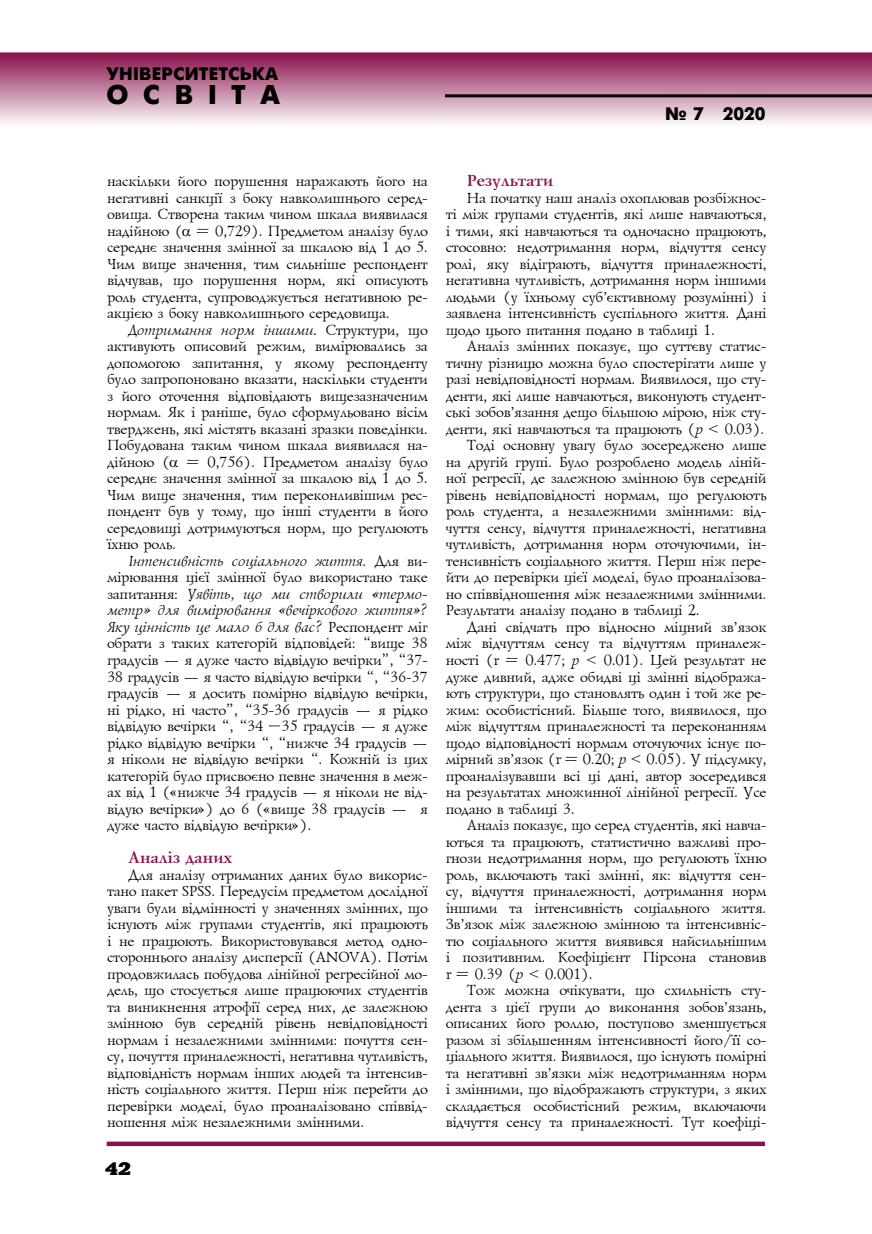
<style>
.page{position:relative;width:872px;height:1234px;background:#fff}
.page>*{position:absolute;margin:0;border:0;box-sizing:border-box;transform-origin:0 0}
.t1{font:27px "Ukrainian Futuris Extra";letter-spacing:.55em;color:#000}
.t2{font:18px "Ukrainian Futuris Extra";letter-spacing:.02em;color:#000}
.t3{font:18px "Ukrainian Xenia Extended";color:#000}
.t4{font:700 16.5px "Ukrainian Lazurski";color:#89114c}
.t5{font:15px/16.5px "Ukrainian Lazurski";color:#000;text-align:justify}
.s1{font-style:italic}
</style>
<div class="page">
<svg style="left:0;top:52px;width:872px;height:71px;background:#bf7f9e"></svg>
<hr style="left:445px;top:94px;width:427px;height:3px;background:#000">
<svg style="left:107px;top:1141px;width:658px;height:4px;background:#9a3567"></svg>
<p class="t2" style="left:106px;top:64px;width:173px">УНІВЕРСИТЕТСЬКА</p>
<h1 class="t1" style="left:106px;top:79px;width:175px">ОСВІТА</h1>
<p class="t2" style="left:665px;top:104px;width:102px">№ 7 2020</p>
<p class="t5" style="left:106px;top:173px;width:322px">наскільки його порушення наражають його на негативні санкції з боку навколишнього серед&shy;овища. Створена таким чином шкала виявилася надійною ( = 0,729). Предметом аналізу було середнє значення змінної за шкалою від 1 до 5.<br>Чим вище значення, тим сильніше респондент відчував, що порушення норм, які описують роль студента, супроводжується негативною ре&shy;акцією з боку навколишнього середовища.</p>
<p class="t5" style="left:106px;top:322px;width:322px;text-indent:21px"><span class="s1">Дотримання норм іншими</span>. Структури, що активують описовий режим, вимірювались за допомогою запитання, у якому респонденту було запропоновано вказати, наскільки студенти з його оточення відповідають вищезазначеним нормам. Як і раніше, було сформульовано вісім тверджень, які містять вказані зразки поведінки.<br>Побудована таким чином шкала виявилася на&shy;дійною ( = 0,756). Предметом аналізу було середнє значення змінної за шкалою від 1 до 5.<br>Чим вище значення, тим переконливішим рес&shy;пондент був у тому, що інші студенти в його середовищі дотримуються норм, що регулюють їхню роль.</p>
<p class="t5" style="left:106px;top:553px;width:322px;text-indent:21px"><span class="s1">Інтенсивність соціального життя</span>. Для ви&shy;мірювання цієї змінної було використано таке запитання: <span class="s1">Уявіть, що ми створили «термо&shy;метр» для вимірювання «вечіркового життя»?<br>Яку цінність це мало б для вас?</span> Респондент міг обрати з таких категорій відповідей: “вище 38 градусів — я дуже часто відвідую вечірки”, “37- 38 градусів — я часто відвідую вечірки “, “36-37 градусів — я досить помірно відвідую вечірки, ні рідко, ні часто”, “35-36 градусів — я рідко відвідую вечірки “, “34 –35 градусів — я дуже рідко відвідую вечірки “, “нижче 34 градусів — я ніколи не відвідую вечірки “. Кожній із цих категорій було присвоєно певне значення в меж&shy;ах від 1 («нижче 34 градусів — я ніколи не від&shy;відую вечірки») до 6 («вище 38 градусів — я дуже часто відвідую вечірки»).</p>
<p class="t4" style="left:128px;top:848px;width:105px">Аналіз даних</p>
<p class="t5" style="left:106px;top:866px;width:322px;text-indent:21px">Для аналізу отриманих даних було викорис&shy;тано пакет SPSS. Передусім предметом дослідної уваги були відмінності у значеннях змінних, що існують між групами студентів, які працюють і не працюють. Використовувався метод одно&shy;стороннього аналізу дисперсії (ANOVA). Потім продовжилась побудова лінійної регресійної мо&shy;дель, що стосується лише працюючих студентів та виникнення атрофії серед них, де залежною змінною був середній рівень невідповідності нормам і незалежними змінними: почуття сен&shy;су, почуття приналежності, негативна чутливість, відповідність нормам інших людей та інтенсив&shy;ність соціального життя. Перш ніж перейти до перевірки моделі, було проаналізовано співвід&shy;ношення між незалежними змінними.</p>
<p class="t3" style="left:105px;top:1157px;width:27px">42</p>
<p class="t4" style="left:466px;top:172px;width:87px">Результати</p>
<p class="t5" style="left:445px;top:190px;width:322px;text-indent:21px">На початку наш аналіз охоплював розбіжнос&shy;ті між групами студентів, які лише навчаються, і тими, які навчаються та одночасно працюють, стосовно: недотримання норм, відчуття сенсу ролі, яку відіграють, відчуття приналежності, негативна чутливість, дотримання норм іншими людьми (у їхньому суб’єктивному розумінні) і заявлена інтенсивність суспільного життя. Дані щодо цього питання подано в таблиці 1.</p>
<p class="t5" style="left:466px;top:338px;width:301px">Аналіз змінних показує, що суттєву статис-</p>
<p class="t5" style="left:445px;top:355px;width:322px">тичну різницю можна було спостерігати лише у</p>
<p class="t5" style="left:445px;top:371px;width:322px">разі невідповідності нормам. Виявилося, що сту-</p>
<p class="t5" style="left:445px;top:388px;width:322px">денти, які лише навчаються, виконують студент-</p>
<p class="t5" style="left:445px;top:404px;width:322px">ські зобов’язання дещо більшою мірою, ніж сту-</p>
<p class="t5" style="left:445px;top:421px;width:320px">денти, які навчаються та працюють (<span class="s1">p</span> &lt; 0.03).</p>
<p class="t5" style="left:466px;top:437px;width:301px">Тоді основну увагу було зосереджено лише</p>
<p class="t5" style="left:445px;top:454px;width:322px">на другій групі. Було розроблено модель ліній-</p>
<p class="t5" style="left:445px;top:470px;width:322px">ної регресії, де залежною змінною був середній</p>
<p class="t5" style="left:445px;top:487px;width:322px">рівень невідповідності нормам, що регулюють</p>
<p class="t5" style="left:445px;top:503px;width:322px">роль студента, а незалежними змінними: від-</p>
<p class="t5" style="left:445px;top:520px;width:322px">чуття сенсу, відчуття приналежності, негативна</p>
<p class="t5" style="left:445px;top:536px;width:322px">чутливість, дотримання норм оточуючими, ін-</p>
<p class="t5" style="left:445px;top:553px;width:322px">тенсивність соціального життя. Перш ніж пере-</p>
<p class="t5" style="left:445px;top:569px;width:322px">йти до перевірки цієї моделі, було проаналізова-</p>
<p class="t5" style="left:445px;top:586px;width:322px">но співвідношення між незалежними змінними.</p>
<p class="t5" style="left:445px;top:602px;width:255px">Результати аналізу подано в таблиці 2.</p>
<p class="t5" style="left:466px;top:619px;width:301px">Дані свідчать про відносно міцний зв’язок</p>
<p class="t5" style="left:445px;top:635px;width:322px">між відчуттям сенсу та відчуттям приналеж-</p>
<p class="t5" style="left:445px;top:652px;width:322px">ності (r = 0.477; <span class="s1">p</span> &lt; 0.01). Цей результат не</p>
<p class="t5" style="left:445px;top:668px;width:322px">дуже дивний, адже обидві ці змінні відобража-</p>
<p class="t5" style="left:445px;top:685px;width:322px">ють структури, що становлять один і той же ре-</p>
<p class="t5" style="left:445px;top:701px;width:322px">жим: особистісний. Більше того, виявилося, що</p>
<p class="t5" style="left:445px;top:718px;width:322px">між відчуттям приналежності та переконанням</p>
<p class="t5" style="left:445px;top:734px;width:322px">щодо відповідності нормам оточуючих існує по-</p>
<p class="t5" style="left:445px;top:751px;width:322px">мірний зв’язок (r = 0.20; <span class="s1">p</span> &lt; 0.05). У підсумку,</p>
<p class="t5" style="left:445px;top:767px;width:322px">проаналізувавши всі ці дані, автор зосередився</p>
<p class="t5" style="left:445px;top:784px;width:322px">на результатах множинної лінійної регресії. Усе</p>
<p class="t5" style="left:445px;top:800px;width:130px">подано в таблиці 3.</p>
<p class="t5" style="left:466px;top:817px;width:301px">Аналіз показує, що серед студентів, які навча-</p>
<p class="t5" style="left:445px;top:833px;width:322px">ються та працюють, статистично важливі про-</p>
<p class="t5" style="left:445px;top:850px;width:322px">гнози недотримання норм, що регулюють їхню</p>
<p class="t5" style="left:445px;top:866px;width:322px">роль, включають такі змінні, як: відчуття сен-</p>
<p class="t5" style="left:445px;top:883px;width:322px">су, відчуття приналежності, дотримання норм</p>
<p class="t5" style="left:445px;top:899px;width:322px">іншими та інтенсивність соціального життя.</p>
<p class="t5" style="left:445px;top:916px;width:322px">Зв’язок між залежною змінною та інтенсивніс-</p>
<p class="t5" style="left:445px;top:932px;width:322px">тю соціального життя виявився найсильнішим</p>
<p class="t5" style="left:445px;top:949px;width:322px">і позитивним. Коефіцієнт Пірсона становив</p>
<p class="t5" style="left:445px;top:965px;width:149px">r = 0.39 (<span class="s1">p</span> &lt; 0.001).</p>
<p class="t5" style="left:466px;top:982px;width:301px">Тож можна очікувати, що схильність сту-</p>
<p class="t5" style="left:445px;top:998px;width:322px">дента з цієї групи до виконання зобов’язань,</p>
<p class="t5" style="left:445px;top:1015px;width:322px">описаних його роллю, поступово зменшується</p>
<p class="t5" style="left:445px;top:1031px;width:322px">разом зі збільшенням інтенсивності його/її со-</p>
<p class="t5" style="left:445px;top:1048px;width:322px">ціального життя. Виявилося, що існують помірні</p>
<p class="t5" style="left:445px;top:1064px;width:322px">та негативні зв’язки між недотриманням норм</p>
<p class="t5" style="left:445px;top:1081px;width:322px">і змінними, що відображають структури, з яких</p>
<p class="t5" style="left:445px;top:1097px;width:322px">складається особистісний режим, включаючи</p>
<p class="t5" style="left:445px;top:1114px;width:322px">відчуття сенсу та приналежності. Тут коефіці-</p>
</div>
